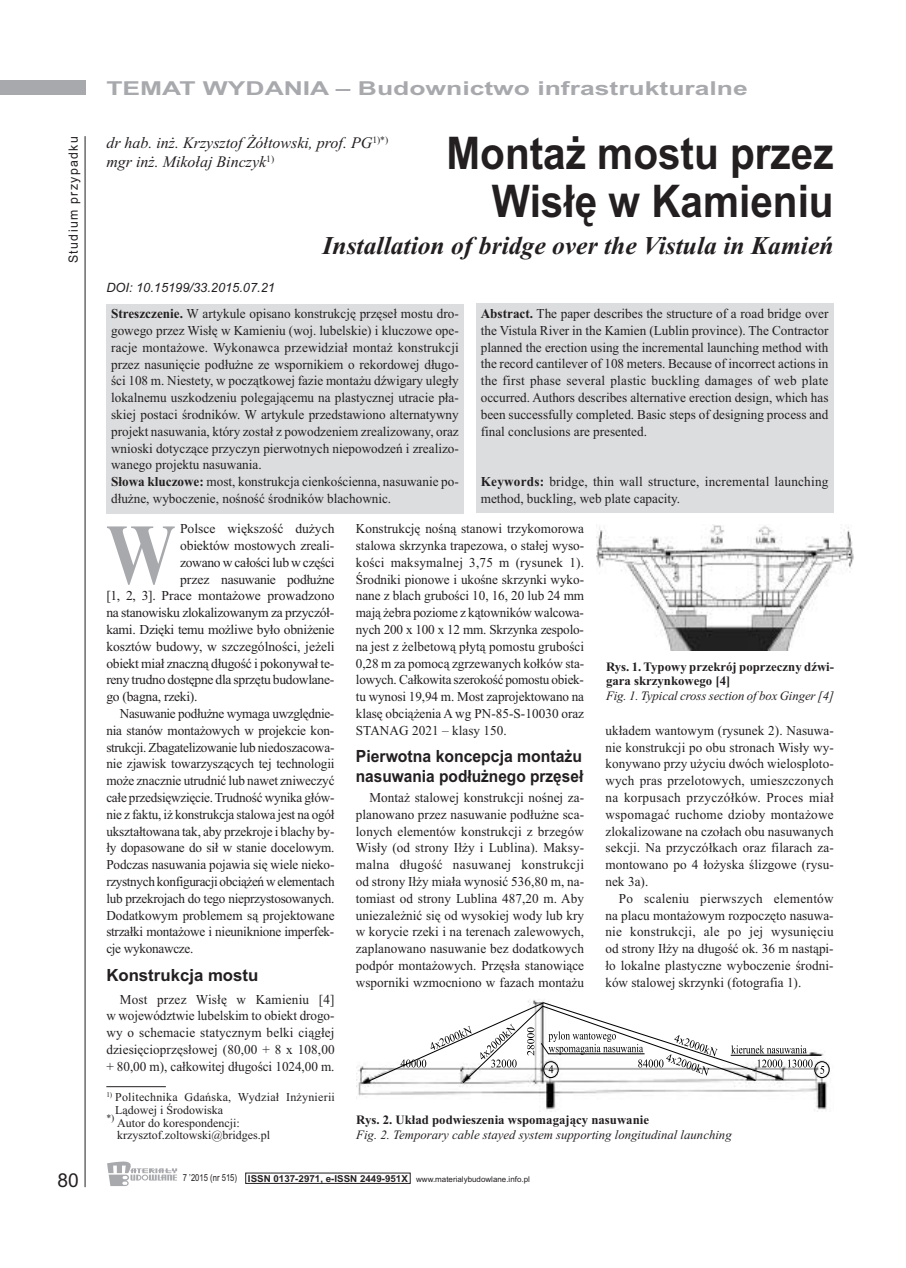
<style>
.page{position:relative;width:906px;height:1268px;background:#fff}
.page>*{position:absolute;margin:0;border:0;box-sizing:border-box;transform-origin:0 0}
.t1{font:700 86.25px "Times New Roman";color:#a8a9ad;scale:.8 1}
.t2{font:700 45px/48px "Arial";color:#231f20;text-align:right;scale:.9 1}
.t3{font:italic 700 25.65px "Times New Roman";color:#231f20}
.t4{font:700 19.2px "Arial";color:#a8a9ad;scale:1.38 1}
.t5{font:19.2px "Arial";color:#231f20}
.t6{font:700 16.8px/19.2px "Arial";color:#231f20;scale:.94 1}
.t7{font:700 16.8px "Arial";color:#231f20}
.t8{font:italic 16.05px/19.2px "Times New Roman";color:#231f20}
.t9{font:13.65px/16.8px "Times New Roman";color:#231f20;text-align:justify}
.t10{font:13.65px "Times New Roman";letter-spacing:-.02em;color:#231f20}
.t11{font:13.65px "Times New Roman";letter-spacing:-.025em;color:#231f20}
.t12{font:13.65px/16.8px "Times New Roman";letter-spacing:.02em;color:#231f20}
.t13{font:italic 12.75px "Times New Roman";color:#231f20}
.t14{font:700 12.75px/14.4px "Times New Roman";color:#231f20}
.t15{font:italic 12.75px "Arial";color:#231f20}
.t16{font:12.75px "Arial";letter-spacing:.11em;color:#231f20;scale:.96 1}
.t17{font:12px "Times New Roman";color:#231f20}
.t18{font:12px "Times New Roman";letter-spacing:.02em;color:#231f20}
.t19{font:7.95px "Arial";color:#231f20}
.s1{font-weight:700}
.s2{font-size:9.6px}
.s3{font-weight:700;font-size:9.6px}
</style>
<div class="page">
<div style="left:0;top:81px;width:85px;height:14px;background:#a8a9ad"></div>
<hr style="left:85px;top:136px;width:1px;height:1050px;background:#231f20">
<svg style="left:107px;top:1161px;width:70px;height:24px"></svg>
<hr style="left:106px;top:1086px;width:60px;height:1px;background:#231f20">
<div style="left:106px;top:304px;width:357px;height:209px;background:#dcdddf"></div>
<div style="left:476px;top:304px;width:357px;height:209px;background:#dcdddf"></div>
<img style="left:597px;top:524px;width:257px;height:126px">
<img style="left:357px;top:999px;width:473px;height:111px">
<svg style="left:820px;top:1065px;width:4px;height:8px"></svg>
<hr style="left:730px;top:1054px;width:91px;height:1px;background:#000">
<svg style="left:364px;top:1002px;width:448px;height:81px"></svg>
<div style="left:814px;top:1061px;width:15px;height:16px;border:1px solid #000;border-radius:50%"></div>
<div style="left:543px;top:1061px;width:15px;height:16px;border:1px solid #000;border-radius:50%"></div>
<p class="t16" style="left:66px;top:263px;width:134px;rotate:-90deg">Studium przypadku</p>
<h3 class="t5" style="left:57px;top:1168px;width:23px">80</h3>
<h3 class="t4" style="left:106px;top:77px;width:466px">TEMAT WYDANIA – Budownictwo infrastrukturalne</h3>
<p class="t8" style="left:106px;top:133px;width:283px">dr hab. inż. Krzysztof Żółtowski, prof. PG<sup>1)*) </sup>mgr inż. Mikołaj Binczyk<sup>1)</sup></p>
<h2 class="t2" style="left:446px;top:129px;width:432px">Montaż mostu przez<br>Wisłę w Kamieniu</h2>
<h3 class="t3" style="left:322px;top:230px;width:512px">Installation of bridge over the Vistula in Kamień</h3>
<p class="t15" style="left:106px;top:279px;width:170px">DOI: 10.15199/33.2015.07.21</p>
<p class="t9" style="left:111px;top:305px;width:349px;text-align:left"><span class="s1">Streszczenie.</span> W artykule opisano konstrukcję przęseł mostu dro&shy;gowego przez Wisłę w Kamieniu (woj. lubelskie) i kluczowe ope&shy;racje montażowe. Wykonawca przewidział montaż konstrukcji przez nasunięcie podłużne ze wspornikiem o rekordowej długo&shy;ści 108 m. Niestety, w początkowej fazie montażu dźwigary uległy lokalnemu uszkodzeniu polegającemu na plastycznej utracie pła&shy;skiej postaci środników. W artykule przedstawiono alternatywny projekt nasuwania, który został z powodzeniem zrealizowany, oraz wnioski dotyczące przyczyn pierwotnych niepowodzeń i zrealizo&shy;wanego projektu nasuwania.<br><span class="s1">Słowa kluczowe:</span> most, konstrukcja cienkościenna, nasuwanie po&shy;dłużne, wyboczenie, nośność środników blachownic.</p>
<p class="t9" style="left:481px;top:305px;width:349px"><span class="s1">Abstract.</span> The paper describes the structure of a road bridge over the Vistula River in the Kamien (Lublin province). The Contractor planned the erection using the incremental launching method with the record cantilever of 108 meters. Because of incorrect actions in the first phase several plastic buckling damages of web plate occurred. Authors describes alternative erection design, which has been successfully completed. Basic steps of designing process and final conclusions are presented.</p>
<p class="t12" style="left:481px;top:473px;width:349px"><span class="s1">Keywords:</span> bridge, thin wall structure, incremental launching method, buckling, web plate capacity.</p>
<h1 class="t1" style="left:106px;top:503px;width:88px">W</h1>
<p class="t9" style="left:180px;top:520px;width:156px">Polsce większość dużych</p>
<p class="t9" style="left:180px;top:536px;width:156px">obiektów mostowych zreali-</p>
<p class="t11" style="left:180px;top:554px;width:156px">zowano w całości lub w części</p>
<p class="t11" style="left:180px;top:570px;width:156px">przez nasuwanie podłużne</p>
<p class="t9" style="left:106px;top:587px;width:230px">[1, 2, 3]. Prace montażowe prowadzono</p>
<p class="t10" style="left:106px;top:604px;width:229px">na stanowisku zlokalizowanym za przyczół-</p>
<p class="t10" style="left:106px;top:621px;width:230px">kami. Dzięki temu możliwe było obniżenie</p>
<p class="t9" style="left:106px;top:637px;width:230px">kosztów budowy, w szczególności, jeżeli</p>
<p class="t10" style="left:106px;top:654px;width:229px">obiekt miał znaczną długość i pokonywał te-</p>
<p class="t11" style="left:106px;top:671px;width:229px">reny trudno dostępne dla sprzętu budowlane-</p>
<p class="t10" style="left:106px;top:688px;width:93px">go (bagna, rzeki).</p>
<p class="t11" style="left:120px;top:705px;width:216px">Nasuwanie podłużne wymaga uwzględnie-</p>
<p class="t9" style="left:106px;top:721px;width:229px">nia stanów montażowych w projekcie kon-</p>
<p class="t11" style="left:106px;top:738px;width:230px">strukcji. Zbagatelizowanie lub niedoszacowa-</p>
<p class="t9" style="left:106px;top:755px;width:230px">nie zjawisk towarzyszących tej technologii</p>
<p class="t9" style="left:106px;top:771px;width:230px">może znacznie utrudnić lub nawet zniweczyć</p>
<p class="t9" style="left:106px;top:788px;width:230px">całe przedsięwzięcie. Trudność wynika głów-</p>
<p class="t9" style="left:106px;top:805px;width:230px">nie z faktu, iż konstrukcja stalowa jest na ogół</p>
<p class="t9" style="left:106px;top:822px;width:230px">ukształtowana tak, aby przekroje i blachy by-</p>
<p class="t9" style="left:106px;top:839px;width:230px">ły dopasowane do sił w stanie docelowym.</p>
<p class="t9" style="left:106px;top:855px;width:230px">Podczas nasuwania pojawia się wiele nieko-</p>
<p class="t11" style="left:106px;top:873px;width:230px">rzystnych konfiguracji obciążeń w elementach</p>
<p class="t10" style="left:106px;top:889px;width:230px">lub przekrojach do tego nieprzystosowanych.</p>
<p class="t9" style="left:106px;top:906px;width:230px">Dodatkowym problemem są projektowane</p>
<p class="t10" style="left:106px;top:923px;width:229px">strzałki montażowe i nieuniknione imperfek-</p>
<p class="t10" style="left:106px;top:940px;width:89px">cje wykonawcze.</p>
<p class="t7" style="left:106px;top:965px;width:154px">Konstrukcja mostu</p>
<p class="t9" style="left:106px;top:990px;width:230px;text-indent:13px">Most przez Wisłę w Kamieniu [4] w województwie lubelskim to obiekt drogo&shy;wy o schemacie statycznym belki ciągłej dziesięcioprzęsłowej (80,00 + 8 x 108,00 + 80,00 m), całkowitej długości 1024,00 m.</p>
<p class="t18" style="left:106px;top:1089px;width:230px"><sup>1)</sup> Politechnika Gdańska, Wydział Inżynierii</p>
<p class="t17" style="left:115px;top:1102px;width:109px">Lądowej i Środowiska</p>
<p class="t17" style="left:106px;top:1115px;width:135px"><sup>*)</sup> Autor do korespondencji:</p>
<p class="t17" style="left:117px;top:1127px;width:154px">krzysztof.zoltowski@bridges.pl</p>
<p class="t9" style="left:356px;top:520px;width:230px">Konstrukcję nośną stanowi trzykomorowa stalowa skrzynka trapezowa, o stałej wyso&shy;kości maksymalnej 3,75 m (rysunek 1).<br>Środniki pionowe i ukośne skrzynki wyko&shy;nane z blach grubości 10, 16, 20 lub 24 mm mają żebra poziome z kątowników walcowa&shy;nych 200 x 100 x 12 mm. Skrzynka zespolo&shy;na jest z żelbetową płytą pomostu grubości 0,28 m za pomocą zgrzewanych kołków sta&shy;lowych. Całkowita szerokość pomostu obiek&shy;tu wynosi 19,94 m. Most zaprojektowano na klasę obciążenia A wg PN-85-S-10030 oraz STANAG 2021 – klasy 150.</p>
<p class="t6" style="left:356px;top:747px;width:243px">Pierwotna koncepcja montażu nasuwania podłużnego przęseł</p>
<p class="t9" style="left:356px;top:788px;width:230px;text-indent:14px">Montaż stalowej konstrukcji nośnej za&shy;planowano przez nasuwanie podłużne sca&shy;lonych elementów konstrukcji z brzegów Wisły (od strony Iłży i Lublina). Maksy&shy;malna długość nasuwanej konstrukcji od strony Iłży miała wynosić 536,80 m, na&shy;tomiast od strony Lublina 487,20 m. Aby uniezależnić się od wysokiej wody lub kry w korycie rzeki i na terenach zalewowych, zaplanowano nasuwanie bez dodatkowych podpór montażowych. Przęsła stanowiące wsporniki wzmocniono w fazach montażu</p>
<p class="t14" style="left:606px;top:659px;width:230px">Rys. 1. Typowy przekrój poprzeczny dźwi&shy;gara skrzynkowego [4]</p>
<p class="t13" style="left:606px;top:687px;width:230px">Fig. 1. Typical cross section of box Ginger [4]</p>
<p class="t9" style="left:605px;top:721px;width:230px">układem wantowym (rysunek 2). Nasuwa&shy;nie konstrukcji po obu stronach Wisły wy&shy;konywano przy użyciu dwóch wielosploto&shy;wych pras przelotowych, umieszczonych na korpusach przyczółków. Proces miał wspomagać ruchome dzioby montażowe zlokalizowane na czołach obu nasuwanych sekcji. Na przyczółkach oraz filarach za&shy;montowano po 4 łożyska ślizgowe (rysu&shy;nek 3a).</p>
<p class="t9" style="left:605px;top:889px;width:230px;text-indent:14px">Po scaleniu pierwszych elementów na placu montażowym rozpoczęto nasuwa&shy;nie konstrukcji, ale po jej wysunięciu od strony Iłży na długość ok. 36 m nastąpi&shy;ło lokalne plastyczne wyboczenie środni&shy;ków stalowej skrzynki (fotografia 1).</p>
<p class="t14" style="left:356px;top:1112px;width:294px">Rys. 2. Układ podwieszenia wspomagający nasuwanie</p>
<p class="t13" style="left:356px;top:1126px;width:377px">Fig. 2. Temporary cable stayed system supporting longitudinal launching</p>
<p class="t19" style="left:183px;top:1174px;width:348px"><span class="s2">7 ’2015 (nr 515)</span> <span class="s3">ISSN 0137-2971, e-ISSN 2449-951X</span> www.materialybudowlane.info.pl</p>
</div>
